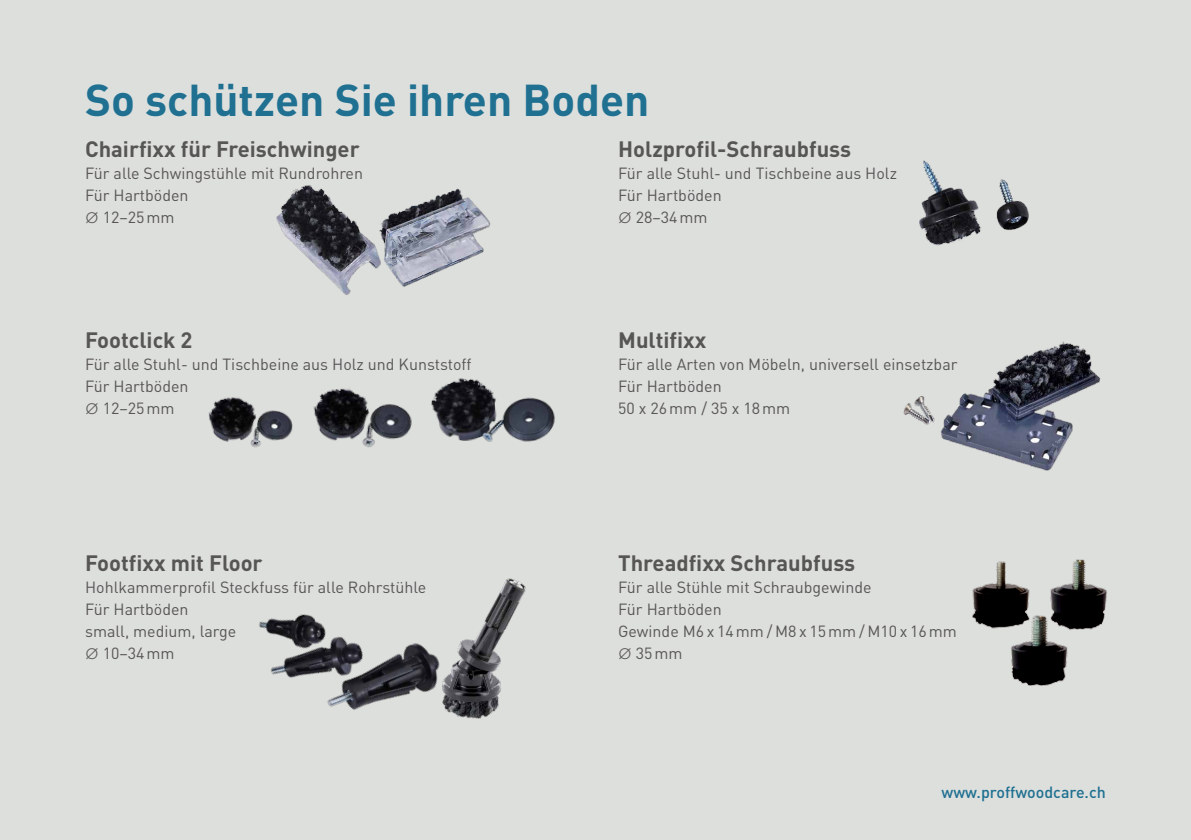
<style>
.page{position:relative;width:1191px;height:840px;background:#fff}
.page>*{position:absolute;margin:0;border:0;box-sizing:border-box;transform-origin:0 0}
.t1{font:700 44px "DIN Pro";color:#1f7091}
.t2{font:700 22px "DIN Pro";color:#565655}
.t3{font:16px/22px "DIN Pro";color:#565655}
.t4{font:500 16px "DIN Pro";color:#1f7091}
.s1{font-family:"Neutra Text";font-weight:300;font-size:26px}
</style>
<div class="page">
<div style="left:0;top:0;width:1191px;height:839px;background:#dddfdd"></div>
<img style="left:276px;top:185px;width:215px;height:110px">
<img style="left:463px;top:578px;width:63px;height:141px">
<img style="left:327px;top:640px;width:136px;height:78px">
<img style="left:259px;top:614px;width:90px;height:66px">
<img style="left:919px;top:160px;width:110px;height:86px">
<img style="left:972px;top:559px;width:135px;height:126px">
<img style="left:431px;top:378px;width:124px;height:64px">
<img style="left:208px;top:397px;width:85px;height:51px">
<img style="left:313px;top:388px;width:99px;height:60px">
<img style="left:903px;top:398px;width:14px;height:21px">
<img style="left:917px;top:341px;width:184px;height:130px">
<svg style="left:924px;top:346px;width:51px;height:59px"></svg>
<h1 class="t1" style="left:85px;top:70px;width:566px">So schützen Sie ihren Boden</h1>
<h2 class="t2" style="left:85px;top:134px;width:276px">Chairfixx für Freischwinger</h2>
<p class="t3" style="left:85px;top:161px;width:279px">Für alle Schwingstühle mit Rundrohren<br>Für Hartböden<br><span class="s1">ø</span> 12–25mm</p>
<h2 class="t2" style="left:85px;top:325px;width:109px">Footclick 2</h2>
<p class="t3" style="left:85px;top:352px;width:388px">Für alle Stuhl- und Tischbeine aus Holz und Kunststoff<br>Für Hartböden<br><span class="s1">ø</span> 12–25mm</p>
<h2 class="t2" style="left:85px;top:548px;width:179px">Footfixx mit Floor</h2>
<p class="t3" style="left:85px;top:575px;width:343px">Hohlkammerprofil Steckfuss für alle Rohrstühle<br>Für Hartböden<br>small, medium, large<br><span class="s1">ø</span> 10–34mm</p>
<h2 class="t2" style="left:618px;top:134px;width:234px">Holzprofil-Schraubfuss</h2>
<p class="t3" style="left:618px;top:161px;width:280px">Für alle Stuhl- und Tischbeine aus Holz<br>Für Hartböden<br><span class="s1">ø</span> 28–34mm</p>
<h2 class="t2" style="left:618px;top:325px;width:90px">Multifixx</h2>
<p class="t3" style="left:618px;top:352px;width:341px">Für alle Arten von Möbeln, universell einsetzbar<br>Für Hartböden<br>50 x 26mm / 35 x 18mm</p>
<h2 class="t2" style="left:618px;top:548px;width:239px">Threadfixx Schraubfuss</h2>
<p class="t3" style="left:618px;top:575px;width:340px">Für alle Stühle mit Schraubgewinde<br>Für Hartböden<br>Gewinde M6 x 14mm / M8 x 15mm / M10 x 16mm <span class="s1">ø</span> 35mm</p>
<p class="t4" style="left:941px;top:780px;width:166px">www.proffwoodcare.ch</p>
</div>
